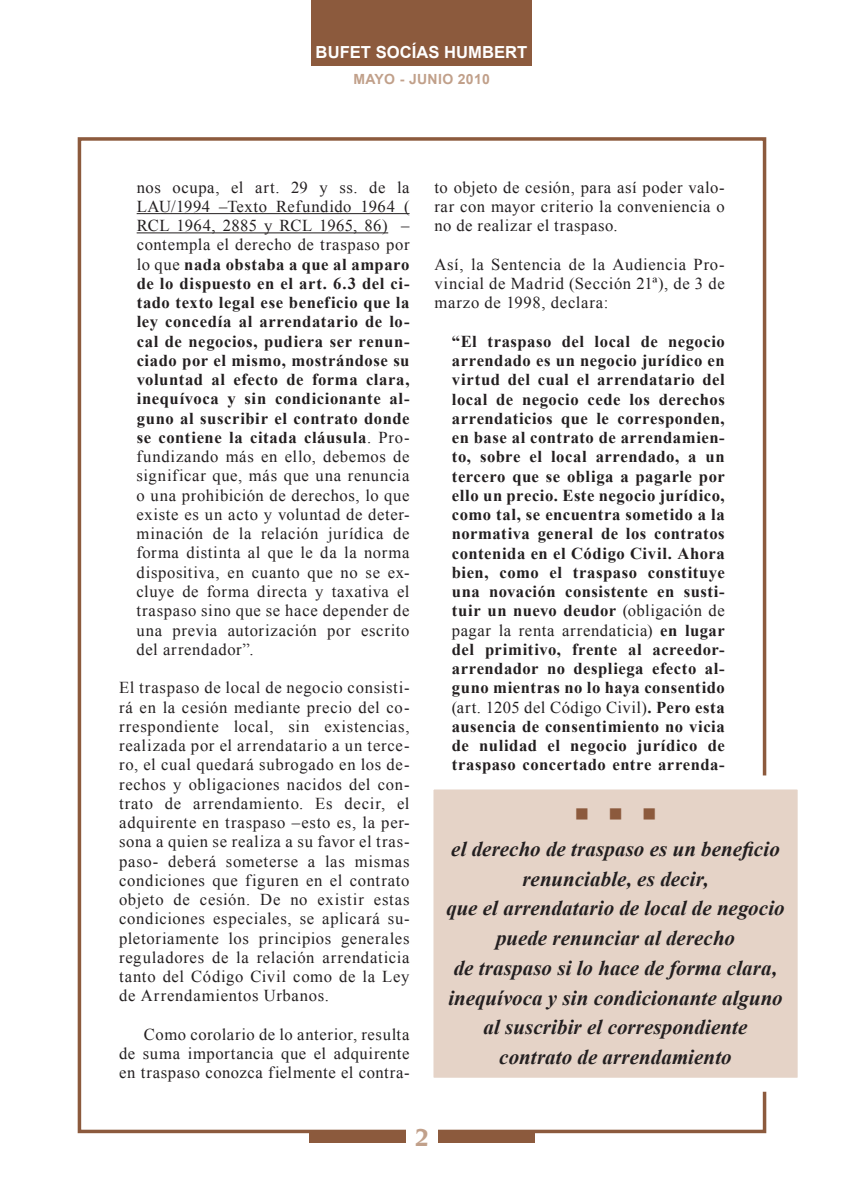
<style>
.page{position:relative;width:844px;height:1191px;background:#fff}
.page>*{position:absolute;margin:0;border:0;box-sizing:border-box;transform-origin:0 0}
.t1{font:700 26.25px "Novarese";color:#c1a08a}
.t2{font:italic 700 21px/29.8px "Times New Roman";color:#231f20;text-align:center}
.t3{font:19.25px "Wingdings";color:#8c5a3d}
.t4{font:16.62px/19.2px "Times New Roman";letter-spacing:.04em;color:#231f20;text-align:justify}
.t5{font:700 16.62px/19.2px "Times New Roman";letter-spacing:.03em;color:#231f20;text-align:justify}
.t6{font:700 16.62px "Arial";color:#fff}
.t7{font:700 14px "Arial";letter-spacing:.025em;color:#c1a08a}
.s1{font-weight:700}
.s2{font-weight:400}
</style>
<div class="page">
<div style="left:311px;top:0;width:220px;height:65px;background:#8c5a3d"></div>
<div style="left:78px;top:137px;width:688px;height:996px;border:4px solid #8c5a3d"></div>
<div style="left:309px;top:1129px;width:225px;height:13px;background:#8c5a3d"></div>
<div style="left:406px;top:1126px;width:31px;height:34px;background:#fff"></div>
<div style="left:426px;top:782px;width:378px;height:302px;background:#e5d3c7"></div>
<div style="left:419px;top:775px;width:392px;height:316px;border:14px solid #fff"></div>
<hr style="left:137px;top:213px;width:272px;height:1px;background:#231f20">
<hr style="left:137px;top:232px;width:251px;height:1px;background:#231f20">
<p class="t6" style="left:315px;top:41px;width:213px">BUFET SOCÍAS HUMBERT</p>
<p class="t7" style="left:353px;top:70px;width:138px">MAYO - JUNIO 2010</p>
<p class="t4" style="left:137px;top:177px;width:274px">nos ocupa, el art. 29 y ss. de la LAU/1994 –Texto Refundido 1964 ( RCL 1964, 2885 y RCL 1965, 86) – contempla el derecho de traspaso por lo que <span class="s1">nada obstaba a que al amparo de lo dispuesto en el art. 6.3 del ci&shy;tado texto legal ese beneficio que la ley concedía al arrendatario de lo&shy;cal de negocios, pudiera ser renun&shy;ciado por el mismo, mostrándose su voluntad al efecto de forma clara, inequívoca y sin condicionante al&shy;guno al suscribir el contrato donde se contiene la citada cláusula</span>. Pro&shy;fundizando más en ello, debemos de significar que, más que una renuncia o una prohibición de derechos, lo que existe es un acto y voluntad de deter&shy;minación de la relación jurídica de forma distinta al que le da la norma dispositiva, en cuanto que no se ex&shy;cluye de forma directa y taxativa el traspaso sino que se hace depender de una previa autorización por escrito del arrendador”.</p>
<p class="t4" style="left:119px;top:678px;width:292px">El traspaso de local de negocio consisti&shy;rá en la cesión mediante precio del co&shy;rrespondiente local, sin existencias, realizada por el arrendatario a un terce&shy;ro, el cual quedará subrogado en los de&shy;rechos y obligaciones nacidos del con&shy;trato de arrendamiento. Es decir, el adquirente en traspaso –esto es, la per&shy;sona a quien se realiza a su favor el tras&shy;paso- deberá someterse a las mismas condiciones que figuren en el contrato objeto de cesión. De no existir estas condiciones especiales, se aplicará su&shy;pletoriamente los principios generales reguladores de la relación arrendaticia tanto del Código Civil como de la Ley de Arrendamientos Urbanos.</p>
<p class="t4" style="left:119px;top:1024px;width:292px;text-indent:25px">Como corolario de lo anterior, resulta de suma importancia que el adquirente en traspaso conozca fielmente el contra-</p>
<p class="t4" style="left:434px;top:177px;width:292px">to objeto de cesión, para así poder valo&shy;rar con mayor criterio la conveniencia o no de realizar el traspaso.</p>
<p class="t4" style="left:434px;top:254px;width:292px">Así, la Sentencia de la Audiencia Pro&shy;vincial de Madrid (Sección 21ª), de 3 de marzo de 1998, declara:</p>
<p class="t5" style="left:452px;top:331px;width:274px">“El traspaso del local de negocio arrendado es un negocio jurídico en virtud del cual el arrendatario del local de negocio cede los derechos arrendaticios que le corresponden, en base al contrato de arrendamien&shy;to, sobre el local arrendado, a un tercero que se obliga a pagarle por ello un precio. Este negocio jurídico, como tal, se encuentra sometido a la normativa general de los contratos contenida en el Código Civil. Ahora bien, como el traspaso constituye una novación consistente en susti&shy;tuir un nuevo deudor <span class="s2">(obligación de pagar la renta arrendaticia)</span> en lugar del primitivo, frente al acreedor&shy;arrendador no despliega efecto al&shy;guno mientras no lo haya consentido <span class="s2">(art. 1205 del Código Civil)</span>. Pero esta ausencia de consentimiento no vicia de nulidad el negocio jurídico de traspaso concertado entre arrenda-</p>
<p class="t3" style="left:574px;top:804px;width:83px">■ ■ ■</p>
<p class="t2" style="left:446px;top:833px;width:340px">el derecho de traspaso es un beneficio renunciable, es decir,<br>que el arrendatario de local de negocio puede renunciar al derecho<br>de traspaso si lo hace de forma clara, inequívoca y sin condicionante alguno al suscribir el correspondiente contrato de arrendamiento</p>
<h1 class="t1" style="left:414px;top:1123px;width:16px">2</h1>
</div>
